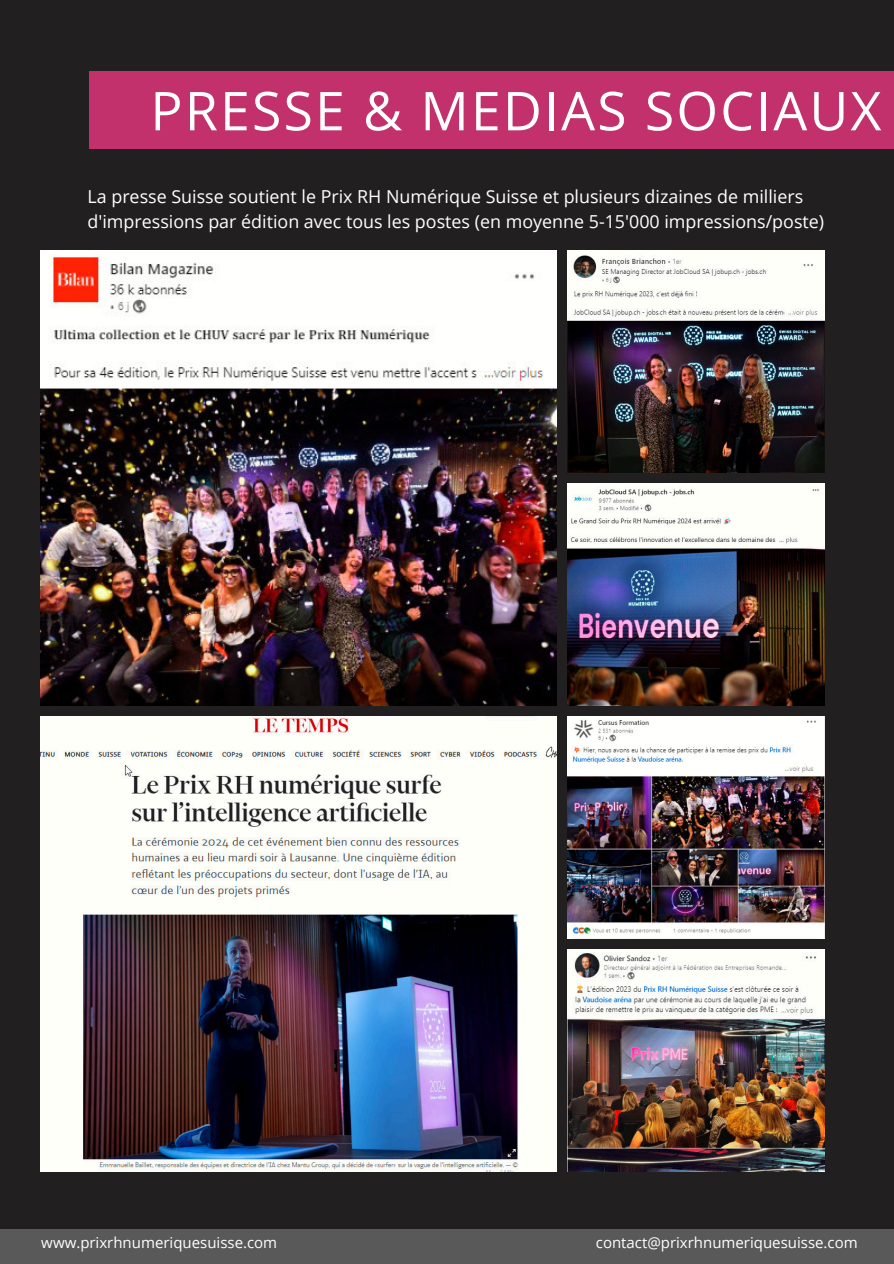
<style>
.page{position:relative;width:894px;height:1264px;background:#fff}
.page>*{position:absolute;margin:0;border:0;box-sizing:border-box;transform-origin:0 0}
.t1{font:53.55px "Open Sans";letter-spacing:.04em;color:#fff}
.t2{font:17.85px/24.8px "Open Sans";color:#fff}
.t3{font:15px "Open Sans";color:#fff}
</style>
<div class="page">
<div style="left:0;top:0;width:893px;height:1263px;background:#221f21"></div>
<div style="left:0;top:1229px;width:893px;height:34px;background:#595959"></div>
<div style="left:89px;top:71px;width:804px;height:78px;background:#c2316b"></div>
<img style="left:567px;top:250px;width:257px;height:222px">
<img style="left:567px;top:716px;width:257px;height:222px">
<img style="left:567px;top:949px;width:257px;height:221px">
<img style="left:41px;top:716px;width:515px;height:454px">
<img style="left:567px;top:483px;width:257px;height:222px">
<img style="left:41px;top:250px;width:515px;height:455px">
<p class="t1" style="left:150px;top:73px;width:732px">PRESSE &amp; MEDIAS SOCIAUX</p>
<p class="t2" style="left:87px;top:184px;width:738px">La presse Suisse soutient le Prix RH Numérique Suisse et plusieurs dizaines de milliers d'impressions par édition avec tous les postes (en moyenne 5-15'000 impressions/poste)</p>
<p class="t3" style="left:41px;top:1232px;width:237px">www.prixrhnumeriquesuisse.com</p>
<h1 class="t3" style="left:595px;top:1232px;width:263px">contact@prixrhnumeriquesuisse.com</h1>
</div>
